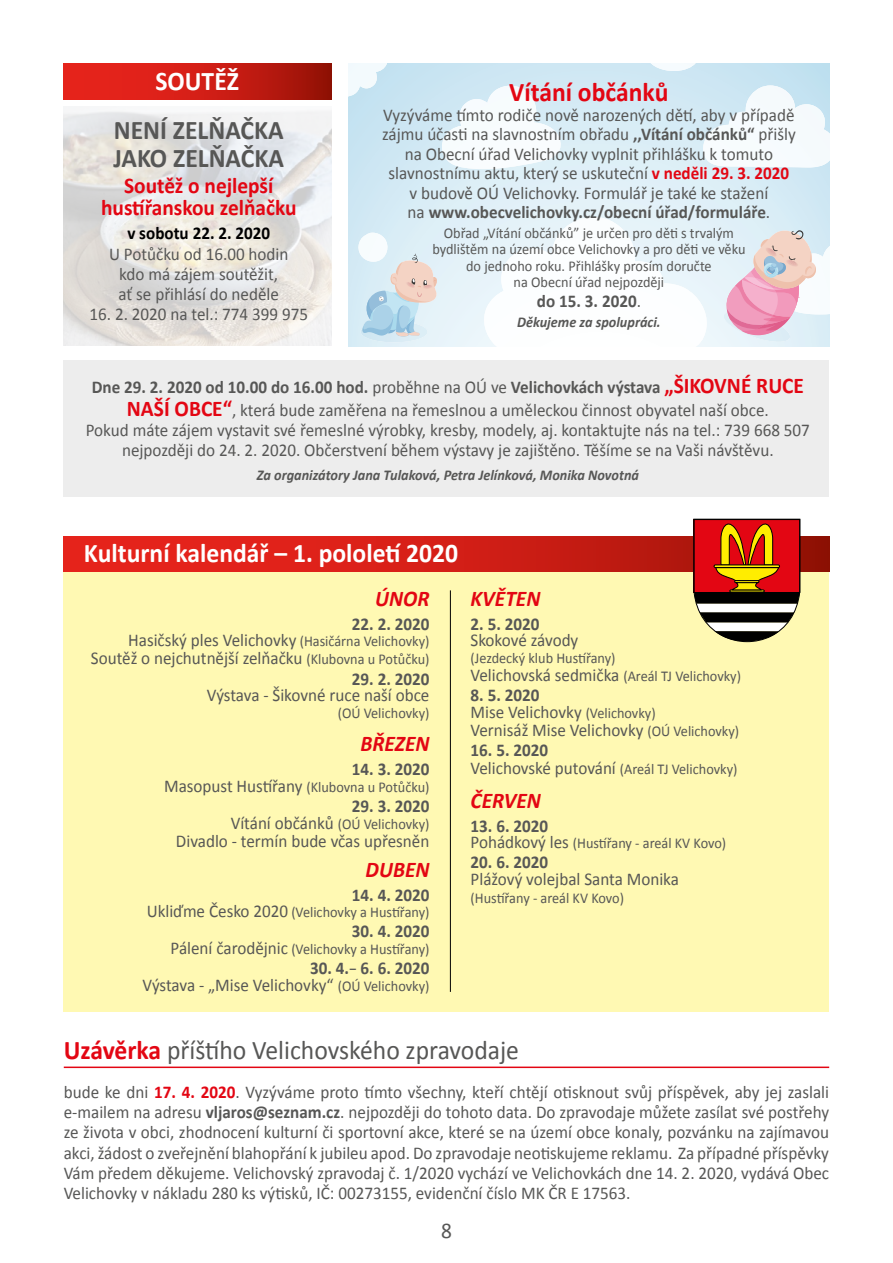
<style>
.page{position:relative;width:893px;height:1263px;background:#fff}
.page>*{position:absolute;margin:0;border:0;box-sizing:border-box;transform-origin:0 0}
.t1{font:27px "Calibri";color:#575756;scale:.95 1}
.t2{font:700 27px "Calibri";color:#fff;scale:.95 1}
.t3{font:700 27px/28.5px "Calibri";color:#575756;scale:.95 1}
.t4{font:700 27px "Calibri";color:#e30613;scale:.95 1}
.t5{font:700 22.5px/22.5px "Calibri";color:#e30613;text-align:center;scale:.95 1}
.t6{font:italic 700 22.5px "Calibri";color:#e30613;scale:.95 1}
.t7{font:22.5px "Calibri";color:#575756;scale:.95 1}
.t8{font:18px/20.2px "Calibri";color:#575756;text-align:center;scale:.95 1}
.t9{font:700 18px "Calibri";color:#575756;scale:.95 1}
.t10{font:700 18px "Calibri";color:#000;scale:.95 1}
.t11{font:15px/16.5px "Calibri";color:#575756;text-align:center;scale:.95 1}
.t12{font:italic 700 15px "Calibri";color:#575756;scale:.95 1}
.s1{font-weight:700}
.s2{font-weight:700;color:#e30613}
.s3{font-weight:400}
.s4{font-weight:700;font-size:22.5px;color:#e30613}
.s5{font-size:15px}
.s6{font-size:18px}
.s7{font-family:"Nimbus Sans TOT";font-stretch:condensed}
</style>
<div class="page">
<img style="left:64px;top:111px;width:268px;height:234px">
<hr style="left:64px;top:1066px;width:765px;height:2px;background:#e30613">
<div style="left:64px;top:572px;width:765px;height:440px;background:#fff9b3"></div>
<svg style="left:64px;top:536px;width:765px;height:36px;background:#d11e16"></svg>
<svg style="left:693px;top:518px;width:107px;height:125px;background:#af5636"></svg>
<hr style="left:450px;top:590px;width:1px;height:402px;background:#000">
<svg style="left:64px;top:64px;width:268px;height:35px;background:#ca1d14"></svg>
<svg style="left:349px;top:64px;width:480px;height:282px;background:#d7ebf5"></svg>
<svg style="left:481px;top:217px;width:227px;height:129px"></svg>
<svg style="left:702px;top:85px;width:127px;height:82px"></svg>
<svg style="left:349px;top:64px;width:39px;height:33px"></svg>
<svg style="left:441px;top:86px;width:120px;height:83px"></svg>
<svg style="left:648px;top:64px;width:50px;height:7px"></svg>
<svg style="left:722px;top:229px;width:107px;height:113px;background:#e7d1db"></svg>
<svg style="left:358px;top:233px;width:80px;height:109px;background:#d6e2e9"></svg>
<div style="left:64px;top:361px;width:765px;height:136px;background:#ededed"></div>
<h1 class="t2" style="left:155px;top:64px;width:89px">SOUTĚŽ</h1>
<h1 class="t3" style="left:114px;top:116px;width:181px">NENÍ ZELŇAČKA<br>JAKO ZELŇAČKA</h1>
<p class="t5" style="left:101px;top:174px;width:207px">Soutěž o nejlepší hustířanskou zelňačku</p>
<p class="t10" style="left:127px;top:222px;width:152px">v sobotu 22. 2. 2020</p>
<p class="t8" style="left:109px;top:243px;width:190px">U Potůčku od 16.00 hodin kdo má zájem soutěžit,<br>ať se přihlásí do neděle</p>
<p class="t8" style="left:90px;top:304px;width:231px">16. 2. 2020 na tel.: 774 399 975</p>
<h1 class="t4" style="left:509px;top:75px;width:169px">Vítání občánků</h1>
<p class="t8" style="left:382px;top:105px;width:437px;line-height:19.5px">Vyzýváme tímto rodiče nově narozených dětí, aby v případě zájmu účasti na slavnostním obřadu <span class="s1">,,Vítání občánků“</span> přišly na Obecní úřad Velichovky vyplnit přihlášku k tomuto slavnostnímu aktu, který se uskuteční <span class="s2">v neděli 29. 3. 2020<br></span>v budově OÚ Velichovky. Formulář je také ke stažení<br>na <span class="s1">www.obecvelichovky.cz/obecní úřad/formuláře</span>.</p>
<p class="t11" style="left:432px;top:224px;width:331px">Obřad „Vítání občánků” je určen pro děti s trvalým bydlištěm na území obce Velichovky a pro děti ve věku do jednoho roku. Přihlášky prosím doručte<br>na Obecní úřad nejpozději</p>
<p class="t9" style="left:537px;top:289px;width:111px">do 15. 3. 2020<span class="s3">.</span></p>
<p class="t12" style="left:517px;top:312px;width:153px">Děkujeme za spolupráci.</p>
<p class="t8" style="left:92px;top:376px;width:751px;line-height:22.5px"><span class="s1">Dne 29. 2. 2020 od 10.00 do 16.00 hod.</span> proběhne na OÚ ve <span class="s1">Velichovkách výstava</span> <span class="s4">„ŠIKOVNÉ RUCE<br>NAŠÍ OBCE“</span>, která bude zaměřena na řemeslnou a uměleckou činnost obyvatel naší obce.</p>
<p class="t8" style="left:86px;top:420px;width:764px">Pokud máte zájem vystavit své řemeslné výrobky, kresby, modely, aj. kontaktujte nás na tel.: 739 668 507 nejpozději do 24. 2. 2020. Občerstvení během výstavy je zajištěno. Těšíme se na Vaši návštěvu.</p>
<p class="t12" style="left:257px;top:466px;width:404px">Za organizátory Jana Tulaková, Petra Jelínková, Monika Novotná</p>
<h1 class="t2" style="left:84px;top:536px;width:395px">Kulturní kalendář – 1. pololetí 2020</h1>
<p class="t6" style="left:375px;top:584px;width:59px">ÚNOR</p>
<p class="t8" style="left:91px;top:615px;width:358px;line-height:17.2px;text-align:right"><span class="s1">22. 2. 2020<br></span>Hasičský ples Velichovky <span class="s5">(Hasičárna Velichovky)<br></span>Soutěž o nejchutnější zelňačku <span class="s5">(Klubovna u Potůčku)</span></p>
<p class="t9" style="left:352px;top:667px;width:83px">29. 2. 2020</p>
<p class="t8" style="left:207px;top:685px;width:236px">Výstava - Šikovné ruce naší obce</p>
<p class="t11" style="left:338px;top:704px;width:98px">(OÚ Velichovky)</p>
<p class="t6" style="left:360px;top:730px;width:74px">BŘEZEN</p>
<p class="t9" style="left:352px;top:758px;width:83px">14. 3. 2020</p>
<p class="t11" style="left:164px;top:779px;width:281px"><span class="s6">Masopust Hustířany</span> (Klubovna u Potůčku)</p>
<p class="t9" style="left:352px;top:795px;width:83px">29. 3. 2020</p>
<p class="t11" style="left:231px;top:815px;width:211px"><span class="s6">Vítání občánků</span> (OÚ Velichovky)</p>
<p class="t8" style="left:176px;top:830px;width:268px">Divadlo - termín bude včas upřesněn</p>
<p class="t6" style="left:366px;top:855px;width:69px">DUBEN</p>
<p class="t9" style="left:352px;top:883px;width:83px">14. 4. 2020</p>
<p class="t11" style="left:147px;top:904px;width:299px"><span class="s6">Ukliďme Česko 2020</span> (Velichovky a Hustířany)</p>
<p class="t9" style="left:352px;top:920px;width:83px">30. 4. 2020</p>
<p class="t11" style="left:171px;top:941px;width:274px"><span class="s6">Pálení čarodějnic</span> (Velichovky a Hustířany)</p>
<p class="t8" style="left:143px;top:960px;width:303px;line-height:16.5px;text-align:right"><span class="s1">30. 4.</span><span class="s7">–</span> <span class="s1">6. 6. 2020<br></span>Výstava - „Mise Velichovky“ <span class="s5">(OÚ Velichovky)</span></p>
<p class="t6" style="left:471px;top:584px;width:75px">KVĚTEN</p>
<p class="t9" style="left:471px;top:612px;width:74px">2. 5. 2020</p>
<p class="t8" style="left:471px;top:630px;width:115px">Skokové závody</p>
<p class="t11" style="left:471px;top:650px;width:154px">(Jezdecký klub Hustířany)</p>
<p class="t8" style="left:471px;top:665px;width:286px">Velichovská sedmička <span class="s5">(Areál TJ Velichovky)</span></p>
<p class="t8" style="left:471px;top:686px;width:284px;line-height:17.2px;text-align:left"><span class="s1">8. 5. 2020<br></span>Mise Velichovky <span class="s5">(Velichovky)<br></span>Vernisáž Mise Velichovky <span class="s5">(OÚ Velichovky)</span></p>
<p class="t8" style="left:471px;top:741px;width:282px;line-height:18px;text-align:left"><span class="s1">16. 5. 2020<br></span>Velichovské putování <span class="s5">(Areál TJ Velichovky)</span></p>
<p class="t6" style="left:471px;top:786px;width:75px">ČERVEN</p>
<p class="t9" style="left:471px;top:814px;width:83px">13. 6. 2020</p>
<p class="t11" style="left:471px;top:835px;width:271px"><span class="s6">Pohádkový les</span> (Hustířany - areál KV Kovo)</p>
<p class="t9" style="left:471px;top:851px;width:83px">20. 6. 2020</p>
<p class="t8" style="left:471px;top:869px;width:221px">Plážový volejbal Santa Monika</p>
<p class="t11" style="left:471px;top:890px;width:163px">(Hustířany - areál KV Kovo)</p>
<h1 class="t1" style="left:64px;top:1032px;width:481px"><span class="s2">Uzávěrka</span> příštího Velichovského zpravodaje</h1>
<p class="t8" style="left:64px;top:1082px;width:807px;text-align:justify">bude ke dni <span class="s2">17. 4. 2020</span>. Vyzýváme proto tímto všechny, kteří chtějí otisknout svůj příspěvek, aby jej zaslali e-mailem na adresu <span class="s1">vljaros@seznam.cz</span>. nejpozději do tohoto data. Do zpravodaje můžete zasílat své postřehy ze života v obci, zhodnocení kulturní či sportovní akce, které se na území obce konaly, pozvánku na zajímavou akci, žádost o zveřejnění blahopřání k jubileu apod. Do zpravodaje neotiskujeme reklamu. Za případné příspěvky Vám předem děkujeme. Velichovský zpravodaj č. 1/2020 vychází ve Velichovkách dne 14. 2. 2020, vydává Obec Velichovky v nákladu 280 ks výtisků, IČ: 00273155, evidenční číslo MK ČR E 17563.</p>
<p class="t7" style="left:441px;top:1216px;width:13px">8</p>
</div>
